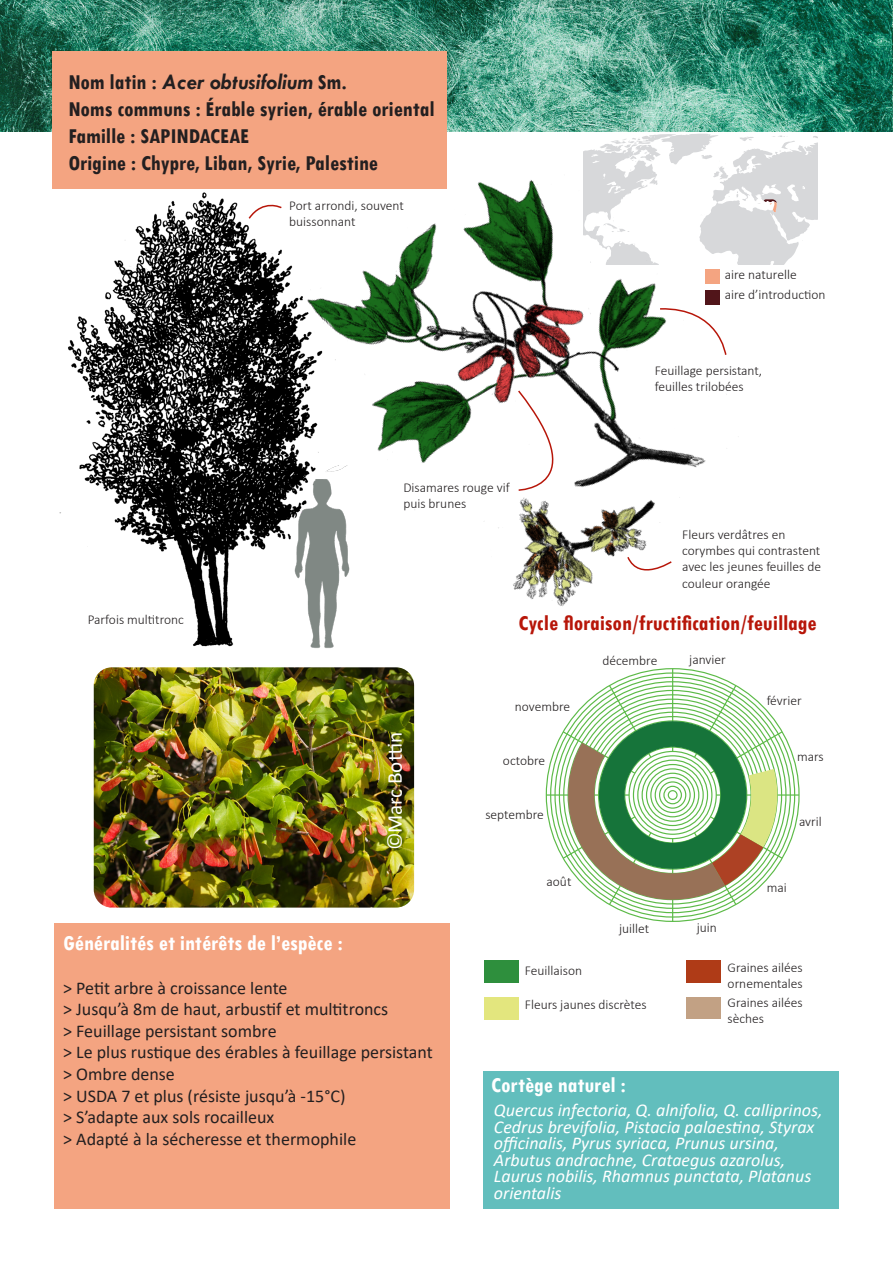
<style>
.page{position:relative;width:893px;height:1263px;background:#fff}
.page>*{position:absolute;margin:0;border:0;box-sizing:border-box;transform-origin:0 0}
.t1{font:700 condensed 22.5px "Tw Cen";color:#231f20}
.t2{font:700 condensed 22.5px "Tw Cen";color:#fff}
.t3{font:700 condensed 22.5px "Tw Cen";color:#b71609}
.t4{font:italic 700 22.5px "Tw Cen";color:#231f20}
.t5{font:21.15px "Calibri";letter-spacing:-.005em;color:#fff}
.t6{font:18px "Calibri";color:#231f20}
.t7{font:italic 18px/16.5px "Calibri";color:#fff}
.t8{font:300 13.5px/16.2px "Calibri";color:#231f20}
.s1{font-style:normal;font-stretch:condensed}
</style>
<div class="page">
<img style="left:0;top:0;width:893px;height:131px">
<div style="left:52px;top:52px;width:394px;height:137px;background:#f4a481"></div>
<div style="left:484px;top:1071px;width:355px;height:138px;background:#62bebd"></div>
<div style="left:54px;top:924px;width:396px;height:285px;background:#f4a481"></div>
<svg style="left:785px;top:136px;width:33px;height:127px"></svg>
<img style="left:59px;top:192px;width:222px;height:455px">
<img style="left:281px;top:125px;width:504px;height:482px">
<img style="left:265px;top:465px;width:101px;height:183px">
<hr style="left:672px;top:838px;width:1px;height:83px;background:#5cba47">
<hr style="left:716px;top:794px;width:83px;height:2px;background:#5cba47">
<hr style="left:672px;top:669px;width:1px;height:82px;background:#5cba47">
<hr style="left:546px;top:794px;width:83px;height:2px;background:#5cba47">
<svg style="left:562px;top:684px;width:222px;height:222px"></svg>
<div style="left:484px;top:960px;width:35px;height:23px;background:#2e8f3d"></div>
<div style="left:484px;top:997px;width:35px;height:22px;background:#e3e67e"></div>
<div style="left:686px;top:960px;width:34px;height:23px;background:#af3b17"></div>
<div style="left:686px;top:997px;width:34px;height:22px;background:#c2a184"></div>
<svg style="left:247px;top:198px;width:36px;height:22px"></svg>
<svg style="left:517px;top:389px;width:78px;height:103px"></svg>
<svg style="left:626px;top:555px;width:47px;height:27px"></svg>
<svg style="left:658px;top:307px;width:69px;height:49px"></svg>
<img style="left:94px;top:667px;width:320px;height:240px">
<p class="t4" style="left:68px;top:69px;width:280px"><span class="s1">Nom latin :</span> Acer obtusifolium <span class="s1">Sm.</span></p>
<p class="t1" style="left:68px;top:96px;width:368px">Noms communs : Érable syrien, érable oriental</p>
<p class="t1" style="left:68px;top:123px;width:182px">Famille : SAPINDACEAE</p>
<p class="t1" style="left:68px;top:150px;width:311px">Origine : Chypre, Liban, Syrie, Palestine</p>
<p class="t8" style="left:88px;top:612px;width:98px">Parfois multitronc</p>
<p class="t8" style="left:289px;top:197px;width:116px">Port arrondi, souvent buissonnant</p>
<p class="t8" style="left:403px;top:479px;width:108px">Disamares rouge vif puis brunes</p>
<p class="t8" style="left:725px;top:266px;width:73px">aire naturelle</p>
<p class="t8" style="left:725px;top:286px;width:102px">aire d’introduction</p>
<p class="t8" style="left:655px;top:362px;width:109px">Feuillage persistant,</p>
<p class="t8" style="left:655px;top:378px;width:90px">feuilles trilobées</p>
<p class="t8" style="left:682px;top:526px;width:105px">Fleurs verdâtres en</p>
<p class="t8" style="left:682px;top:542px;width:140px">corymbes qui contrastent</p>
<p class="t8" style="left:682px;top:559px;width:140px">avec les jeunes feuilles de</p>
<p class="t8" style="left:682px;top:575px;width:90px">couleur orangée</p>
<p class="t5" style="left:380px;top:850px;width:119px;rotate:-90deg">©Marc Bottin</p>
<h1 class="t3" style="left:519px;top:609px;width:300px">Cycle floraison/fructification/feuillage</h1>
<p class="t8" style="left:689px;top:651px;width:38px">janvier</p>
<p class="t8" style="left:767px;top:692px;width:37px">février</p>
<p class="t8" style="left:602px;top:652px;width:56px">décembre</p>
<p class="t8" style="left:515px;top:698px;width:57px">novembre</p>
<p class="t8" style="left:503px;top:752px;width:44px">octobre</p>
<p class="t8" style="left:485px;top:806px;width:60px">septembre</p>
<p class="t8" style="left:547px;top:873px;width:26px">août</p>
<p class="t8" style="left:797px;top:748px;width:28px">mars</p>
<p class="t8" style="left:799px;top:813px;width:24px">avril</p>
<p class="t8" style="left:767px;top:879px;width:22px">mai</p>
<p class="t2" style="left:63px;top:930px;width:281px">Généralités et intérêts de l’espèce :</p>
<p class="t6" style="left:63px;top:975px;width:226px">&gt; Petit arbre à croissance lente</p>
<p class="t6" style="left:63px;top:997px;width:327px">&gt; Jusqu’à 8m de haut, arbustif et multitroncs</p>
<p class="t6" style="left:63px;top:1018px;width:215px">&gt; Feuillage persistant sombre</p>
<p class="t6" style="left:63px;top:1040px;width:371px">&gt; Le plus rustique des érables à feuillage persistant</p>
<p class="t6" style="left:63px;top:1061px;width:113px">&gt; Ombre dense</p>
<p class="t6" style="left:63px;top:1083px;width:284px">&gt; USDA 7 et plus (résiste jusqu’à -15°C)</p>
<p class="t6" style="left:63px;top:1105px;width:213px">&gt; S’adapte aux sols rocailleux</p>
<p class="t6" style="left:63px;top:1126px;width:295px">&gt; Adapté à la sécheresse et thermophile</p>
<p class="t8" style="left:619px;top:920px;width:32px">juillet</p>
<p class="t8" style="left:697px;top:919px;width:22px">juin</p>
<p class="t8" style="left:525px;top:962px;width:59px">Feuillaison</p>
<p class="t8" style="left:525px;top:997px;width:123px">Fleurs jaunes discrètes</p>
<p class="t8" style="left:728px;top:959px;width:77px">Graines ailées ornementales</p>
<p class="t8" style="left:728px;top:994px;width:77px">Graines ailées sèches</p>
<h1 class="t2" style="left:491px;top:1071px;width:136px">Cortège naturel :</h1>
<p class="t7" style="left:494px;top:1101px;width:330px">Quercus infectoria, Q. alnifolia, Q. calliprinos, Cedrus brevifolia, Pistacia palaestina, Styrax officinalis, Pyrus syriaca, Prunus ursina, Arbutus andrachne, Crataegus azarolus, Laurus nobilis, Rhamnus punctata, Platanus orientalis</p>
</div>
